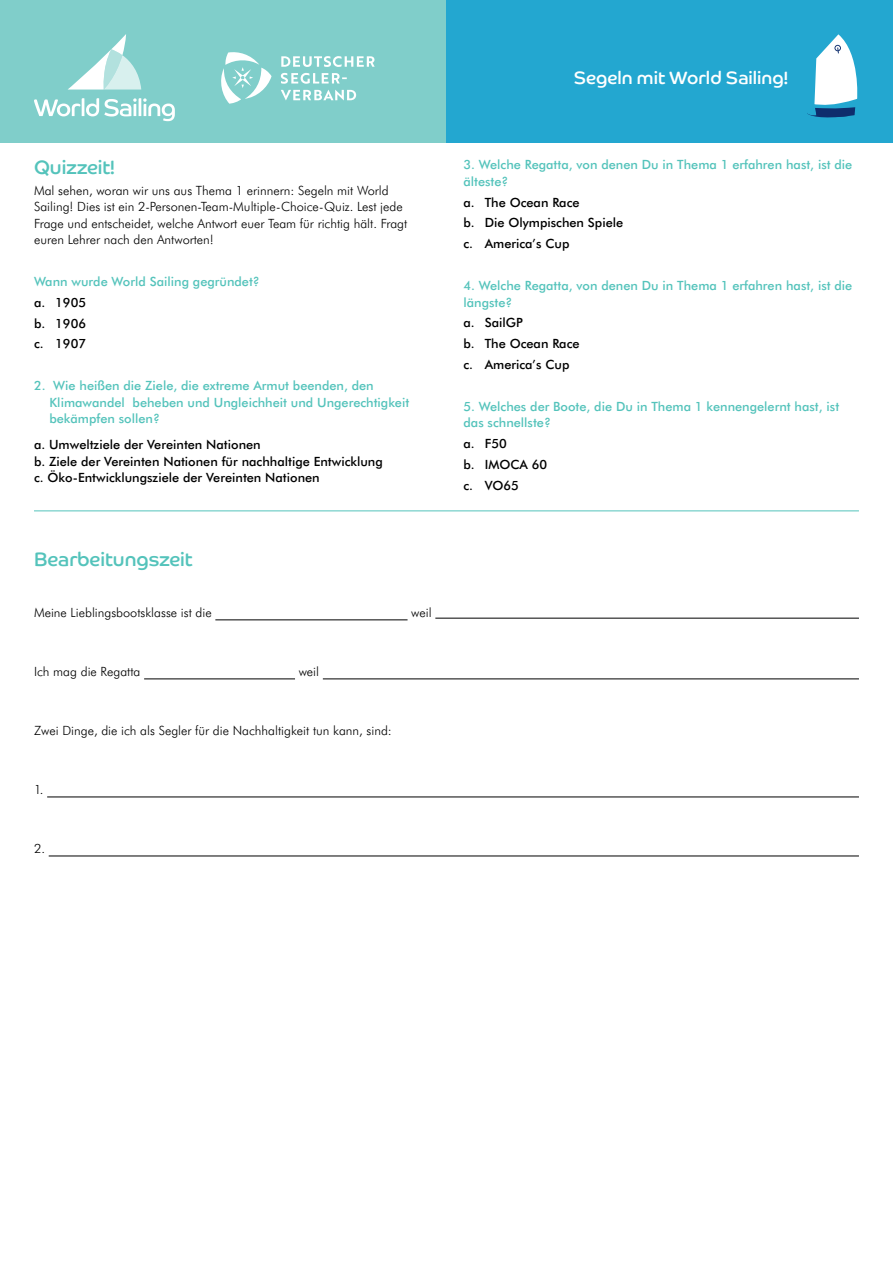
<style>
.page{position:relative;width:893px;height:1263px;background:#fff}
.page>*{position:absolute;margin:0;border:0;box-sizing:border-box;transform-origin:0 0}
.t1{font:19.5px "Co Headline";color:#54c3bb}
.t2{font:18px "Co Headline";color:#fff}
.t3{font:500 12.75px/16.5px "Futura BT";color:#54c3bb}
.t4{font:300 12.75px/16.5px "Futura BT";color:#000}
.t5{font:500 12.75px/20.7px "Futura BT";color:#000}
</style>
<div class="page">
<div style="left:0;top:0;width:893px;height:143px;background:#80ceca"></div>
<div style="left:446px;top:0;width:447px;height:143px;background:#23a7d0"></div>
<hr style="left:215px;top:620px;width:193px;height:1px;background:#000">
<hr style="left:435px;top:618px;width:424px;height:1px;background:#000">
<hr style="left:144px;top:679px;width:151px;height:1px;background:#000">
<hr style="left:323px;top:679px;width:536px;height:1px;background:#000">
<hr style="left:47px;top:797px;width:812px;height:1px;background:#000">
<hr style="left:49px;top:856px;width:810px;height:1px;background:#000">
<svg style="left:68px;top:34px;width:73px;height:56px"></svg>
<svg style="left:34px;top:98px;width:141px;height:23px"></svg>
<svg style="left:807px;top:34px;width:51px;height:83px"></svg>
<hr style="left:34px;top:511px;width:825px;height:1px;background:#54c3bb">
<svg style="left:281px;top:90px;width:75px;height:10px"></svg>
<svg style="left:281px;top:73px;width:66px;height:11px"></svg>
<svg style="left:281px;top:56px;width:94px;height:11px"></svg>
<svg style="left:221px;top:52px;width:51px;height:52px"></svg>
<h1 class="t1" style="left:34px;top:155px;width:82px">Quizzeit!</h1>
<p class="t4" style="left:34px;top:182px;width:375px">Mal sehen, woran wir uns aus Thema 1 erinnern: Segeln mit World Sailing! Dies ist ein 2-Personen-Team-Multiple-Choice-Quiz. Lest jede Frage und entscheidet, welche Antwort euer Team für richtig hält. Fragt euren Lehrer nach den Antworten!</p>
<p class="t3" style="left:34px;top:273px;width:227px">Wann wurde World Sailing gegründet?</p>
<p class="t5" style="left:34px;top:292px;width:54px;text-align:justify">a. 1905 b. 1906 c. 1907</p>
<p class="t3" style="left:49px;top:378px;width:361px;text-indent:-15px">2. Wie heißen die Ziele, die extreme Armut beenden, den<br>Klimawandel beheben und Ungleichheit und Ungerechtigkeit bekämpfen sollen?</p>
<p class="t5" style="left:34px;top:436px;width:350px;line-height:16.5px">a. Umweltziele der Vereinten Nationen<br>b. Ziele der Vereinten Nationen für nachhaltige Entwicklung c. Öko-Entwicklungsziele der Vereinten Nationen</p>
<h1 class="t1" style="left:34px;top:548px;width:160px">Bearbeitungszeit</h1>
<p class="t4" style="left:34px;top:604px;width:179px">Meine Lieblingsbootsklasse ist die</p>
<p class="t4" style="left:411px;top:604px;width:22px">weil</p>
<p class="t4" style="left:34px;top:663px;width:108px">Ich mag die Regatta</p>
<p class="t4" style="left:299px;top:663px;width:22px">weil</p>
<p class="t4" style="left:34px;top:722px;width:359px">Zwei Dinge, die ich als Segler für die Nachhaltigkeit tun kann, sind:</p>
<p class="t4" style="left:34px;top:781px;width:11px">1.</p>
<p class="t4" style="left:34px;top:840px;width:13px">2.</p>
<h2 class="t2" style="left:574px;top:67px;width:216px">Segeln mit World Sailing!</h2>
<p class="t3" style="left:463px;top:156px;width:390px">3. Welche Regatta, von denen Du in Thema 1 erfahren hast, ist die älteste?</p>
<p class="t5" style="left:463px;top:192px;width:161px">a. The Ocean Race<br>b. Die Olympischen Spiele c. America’s Cup</p>
<p class="t3" style="left:463px;top:277px;width:390px">4. Welche Regatta, von denen Du in Thema 1 erfahren hast, ist die längste?</p>
<p class="t5" style="left:463px;top:312px;width:118px">a. SailGP<br>b. The Ocean Race c. America’s Cup</p>
<p class="t3" style="left:463px;top:398px;width:377px">5. Welches der Boote, die Du in Thema 1 kennengelernt hast, ist das schnellste?</p>
<p class="t5" style="left:463px;top:433px;width:85px">a. F50<br>b. IMOCA 60 c. VO65</p>
</div>
